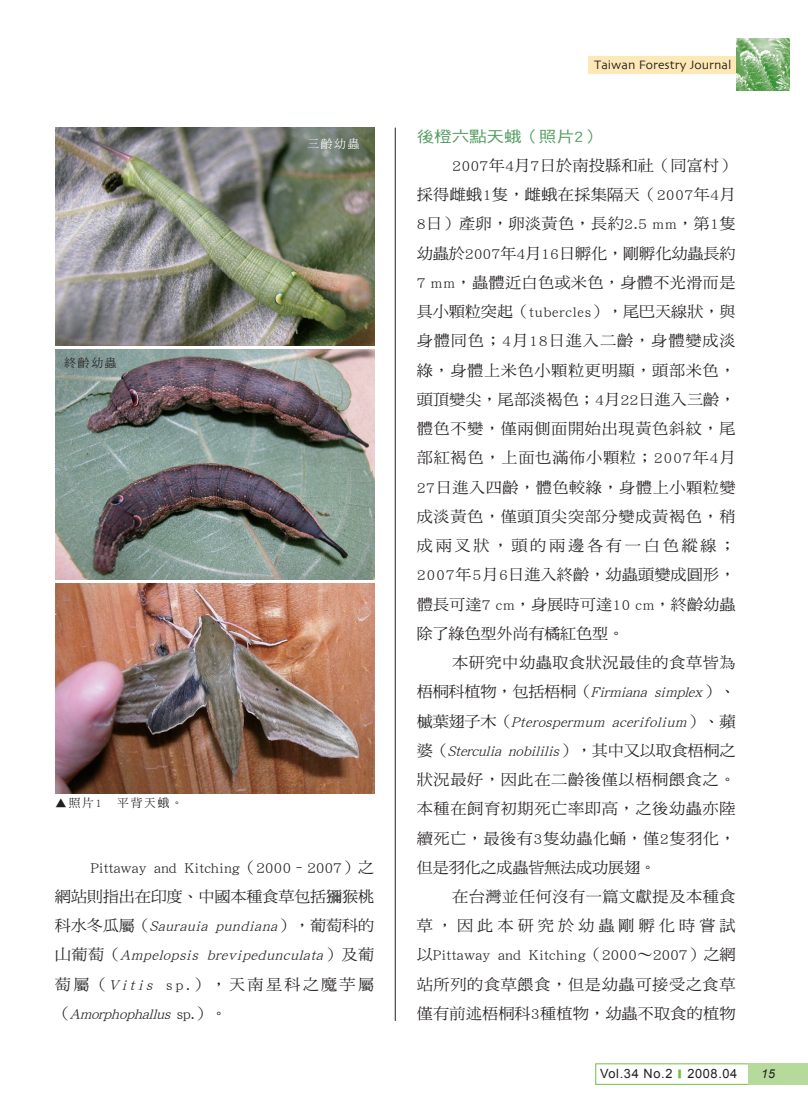
<style>
.page{position:relative;width:808px;height:1106px;background:#fff}
.page>*{position:absolute;margin:0;border:0;box-sizing:border-box;transform-origin:0 0}
.內文{font:15.45px/29.2px "DF Ming Std W5";letter-spacing:.005em;color:#231f20;text-align:justify;scale:1.05 1}
.c小標{font:15.45px "DF Hei Std W5";letter-spacing:-.015em;color:#569d62;scale:1.15 1}
.正常{font:12.75px "Skia";color:#231f20}
.正常-2{font:12.75px "Arial";letter-spacing:.05em;color:#231f20}
.正常-3{font:italic 12.15px "Arial";color:#231f20}
.照片說{font:11.7px "DF Ming Std W5";letter-spacing:.15em;color:#231f20}
.照片說-2{font:11.7px "DF Ming Std W5";color:#fff}
.s1{font-style:italic}
.s2{font-family:"AR Hei B5";font-weight:700;font-size:10.65px;color:#71bf44}
</style>
<div class="page">
<div style="left:748px;top:1063px;width:60px;height:21px;background:#b6da9b"></div>
<div style="left:588px;top:56px;width:149px;height:17px;background:#fee9b6"></div>
<img style="left:737px;top:38px;width:53px;height:53px">
<hr style="left:395px;top:128px;width:1px;height:892px;background:#231f20">
<img style="left:55px;top:128px;width:319px;height:217px">
<img style="left:55px;top:349px;width:319px;height:231px">
<img style="left:55px;top:583px;width:319px;height:210px">
<p class="照片說" style="left:64px;top:356px;width:54px">終齡幼蟲</p>
<p class="照片說-2" style="left:307px;top:138px;width:54px">三齡幼蟲</p>
<p class="照片說" style="left:55px;top:796px;width:129px">▲照片1　平背天蛾。</p>
<p class="內文" style="left:55px;top:852px;width:306px;text-indent:35px">Pittaway and Kitching（2000–2007）之網站則指出在印度、中國本種食草包括獼猴桃科水冬瓜屬（<span class="s1">Saurauia pundiana</span>），葡萄科的山葡萄（ <span class="s1">Ampelopsis brevipedunculata</span>）及葡萄屬（<span class="s1">Vitis</span> sp.），天南星科之魔芋屬（ <span class="s1">Amorphophallus</span> s p . ）。</p>
<p class="正常" style="left:594px;top:57px;width:139px">Taiwan Forestry Journal</p>
<p class="c小標" style="left:417px;top:128px;width:162px">後橙六點天蛾（照片2）</p>
<p class="內文" style="left:417px;top:150px;width:305px;text-indent:35px">2007年4月7日於南投縣和社（同富村）採得雌蛾1隻，雌蛾在採集隔天（2007年4月8日）產卵，卵淡黃色，長約2.5 mm，第1隻幼蟲於2007年4月16日孵化，剛孵化幼蟲長約7 mm，蟲體近白色或米色，身體不光滑而是具小顆粒突起（tubercles），尾巴天線狀，與身體同色；4月18日進入二齡，身體變成淡綠，身體上米色小顆粒更明顯，頭部米色，頭頂變尖，尾部淡褐色；4月22日進入三齡，體色不變，僅兩側面開始出現黃色斜紋，尾部紅褐色，上面也滿佈小顆粒；2007年4月27日進入四齡，體色較綠，身體上小顆粒變成淡黃色，僅頭頂尖突部分變成黃褐色，稍成兩叉狀，頭的兩邊各有一白色縱線；2007年5月6日進入終齡，幼蟲頭變成圓形，體長可達7 cm，身展時可達10 cm，終齡幼蟲除了綠色型外尚有橘紅色型。</p>
<p class="內文" style="left:417px;top:647px;width:305px;text-indent:35px">本研究中幼蟲取食狀況最佳的食草皆為梧桐科植物，包括梧桐（<span class="s1">Firmiana simplex</span>）、槭葉翅子木（<span class="s1">Pterospermum acerifolium</span>）、蘋婆（ <span class="s1">Sterculia nobililis</span>），其中又以取食梧桐之狀況最好，因此在二齡後僅以梧桐餵食之。本種在飼育初期死亡率即高，之後幼蟲亦陸續死亡，最後有3隻幼蟲化蛹，僅2隻羽化，但是羽化之成蟲皆無法成功展翅。</p>
<p class="內文" style="left:417px;top:881px;width:305px;text-indent:35px">在台灣並任何沒有一篇文獻提及本種食草，因此本研究於幼蟲剛孵化時嘗試以Pittaway and Kitching（2000∼2007）之網站所列的食草餵食，但是幼蟲可接受之食草僅有前述梧桐科3種植物，幼蟲不取食的植物</p>
<p class="正常-2" style="left:600px;top:1065px;width:139px">Vol.34 No.2 <span class="s2">■</span> 2008.04</p>
<p class="正常-3" style="left:761px;top:1065px;width:15px">15</p>
</div>
